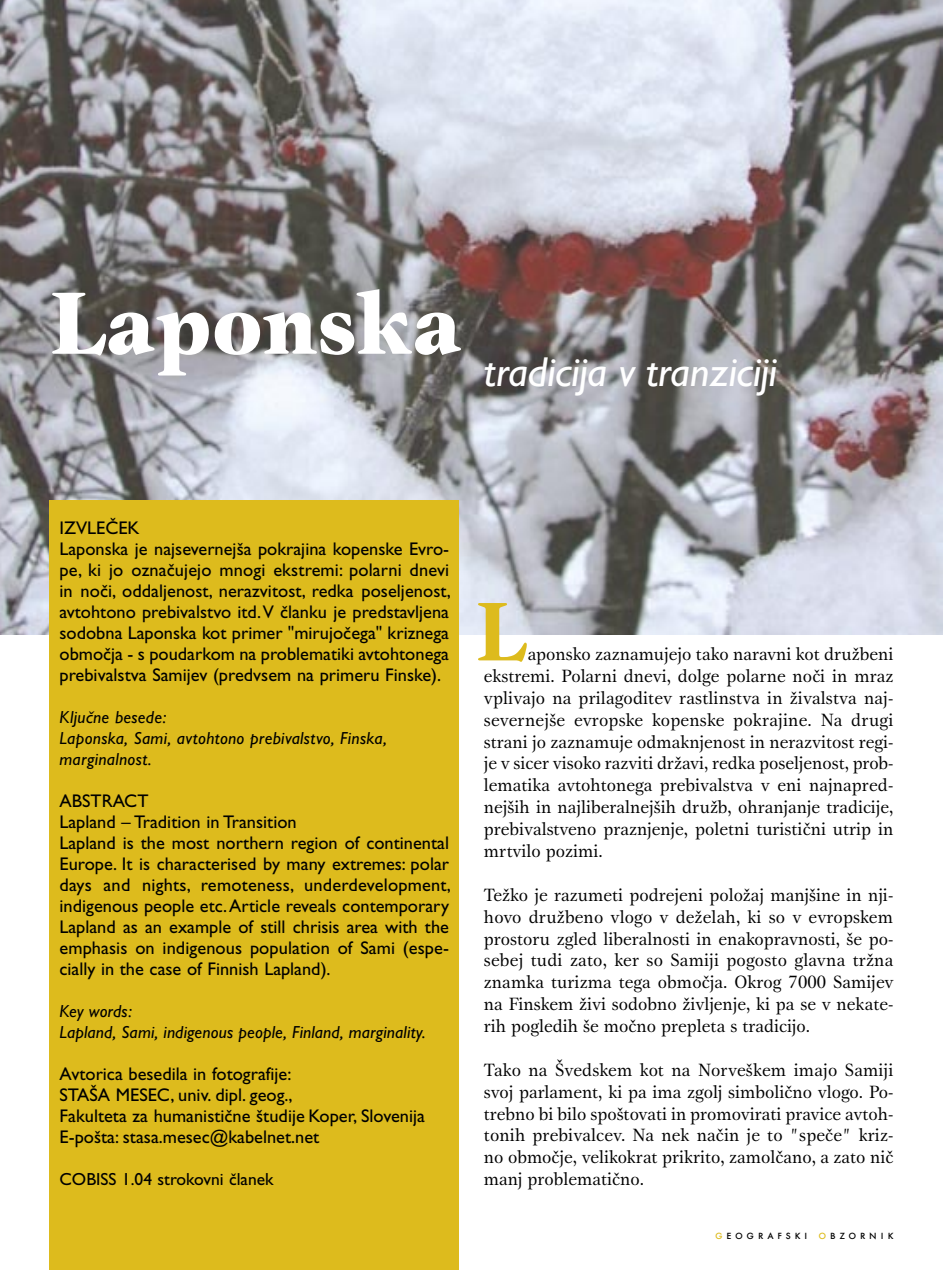
<style>
.page{position:relative;width:943px;height:1270px;background:#fff}
.page>*{position:absolute;margin:0;border:0;box-sizing:border-box;transform-origin:0 0}
.t1{font:89.25px "Gamma Itc TEE Blac";color:#fff}
.t2{font:700 84px "Gamma Itc TEE";color:#ddbb1d}
.t3{font:italic 42px "SLO Gill Sans";color:#fff}
.body_text{font:18.38px/21.9px "Gamma Itc TEE";color:#000;text-align:justify}
.sans_na_podlagi{font:18.38px/21px "SLO Gill Sans";color:#000;text-align:justify}
.sans_na_podlagi-2{font:italic 17.5px/21px "SLO Gill Sans";letter-spacing:.015em;color:#000}
.sans_na_podlagi-3{font:17.5px "SLO Gill Sans";color:#000}
.t4{font:14px "Futura SCTEE";letter-spacing:.25em;color:#000}
.s1{color:#ddbb1d}
</style>
<div class="page">
<img style="left:0;top:0;width:943px;height:635px">
<div style="left:50px;top:500px;width:409px;height:770px;background:#ddbb1d"></div>
<p class="t1" style="left:50px;top:268px;width:414px">Laponska</p>
<p class="t3" style="left:484px;top:348px;width:294px">tradicija v tranziciji</p>
<p class="sans_na_podlagi" style="left:60px;top:518px;width:82px">IZVLEČEK</p>
<p class="sans_na_podlagi" style="left:60px;top:539px;width:392px">Laponska je najsevernejša pokrajina kopenske Evro&shy;pe, ki jo označujejo mnogi ekstremi: polarni dnevi in noči, oddaljenost, nerazvitost, redka poseljenost, avtohtono prebivalstvo itd. V članku je predstavljena sodobna Laponska kot primer "mirujočega" kriznega območja - s poudarkom na problematiki avtohtonega prebivalstva Samijev (predvsem na primeru Finske).</p>
<p class="sans_na_podlagi-2" style="left:60px;top:707px;width:108px">Ključne besede:</p>
<p class="sans_na_podlagi-2" style="left:60px;top:728px;width:329px">Laponska, Sami, avtohtono prebivalstvo, Finska, marginalnost.</p>
<p class="sans_na_podlagi" style="left:60px;top:791px;width:90px">ABSTRACT</p>
<p class="sans_na_podlagi" style="left:60px;top:812px;width:239px">Lapland – Tradition in Transition</p>
<p class="sans_na_podlagi" style="left:60px;top:833px;width:393px">Lapland is the most northern region of continental Europe. It is characterised by many extremes: polar days and nights, remoteness, underdevelopment, indigenous people etc. Article reveals contemporary Lapland as an example of still chrisis area with the emphasis on indigenous population of Sami (espe&shy;cially in the case of Finnish Lapland).</p>
<p class="sans_na_podlagi-2" style="left:60px;top:1001px;width:74px">Key words:</p>
<p class="sans_na_podlagi-2" style="left:60px;top:1022px;width:367px">Lapland, Sami, indigenous people, Finland, marginality.</p>
<p class="sans_na_podlagi" style="left:60px;top:1064px;width:233px">Avtorica besedila in fotografije:</p>
<p class="sans_na_podlagi" style="left:60px;top:1085px;width:234px">STAŠA MESEC, univ. dipl. geog.,</p>
<p class="sans_na_podlagi" style="left:60px;top:1106px;width:367px">Fakulteta za humanistične študije Koper, Slovenija</p>
<p class="sans_na_podlagi" style="left:60px;top:1127px;width:261px">E-pošta: stasa.mesec@kabelnet.net</p>
<p class="sans_na_podlagi-3" style="left:60px;top:1169px;width:215px">COBISS 1.04 strokovni članek</p>
<p class="t2" style="left:475px;top:580px;width:53px">L</p>
<p class="body_text" style="left:484px;top:643px;width:411px;text-indent:44px">aponsko zaznamujejo tako naravni kot družbeni ekstremi. Polarni dnevi, dolge polarne noči in mraz vplivajo na prilagoditev rastlinstva in živalstva naj&shy;severnejše evropske kopenske pokrajine. Na drugi strani jo zaznamuje odmaknjenost in nerazvitost regi&shy;je v sicer visoko razviti državi, redka poseljenost, prob&shy;lematika avtohtonega prebivalstva v eni najnapred&shy;nejših in najliberalnejših družb, ohranjanje tradicije, prebivalstveno praznjenje, poletni turistični utrip in mrtvilo pozimi.</p>
<p class="body_text" style="left:484px;top:884px;width:411px">Težko je razumeti podrejeni položaj manjšine in nji&shy;hovo družbeno vlogo v deželah, ki so v evropskem prostoru zgled liberalnosti in enakopravnosti, še po&shy;sebej tudi zato, ker so Samiji pogosto glavna tržna znamka turizma tega območja. Okrog 7000 Samijev na Finskem živi sodobno življenje, ki pa se v nekate&shy;rih pogledih še močno prepleta s tradicijo.</p>
<p class="body_text" style="left:484px;top:1059px;width:411px">Tako na Švedskem kot na Norveškem imajo Samiji svoj parlament, ki pa ima zgolj simbolično vlogo. Po&shy;trebno bi bilo spoštovati in promovirati pravice avtoh&shy;tonih prebivalcev. Na nek način je to "speče" kriz&shy;no območje, velikokrat prikrito, zamolčano, a zato nič manj problematično.</p>
<p class="t4" style="left:715px;top:1226px;width:180px"><span class="s1">g</span>eografski <span class="s1">o</span>bzornik</p>
</div>
